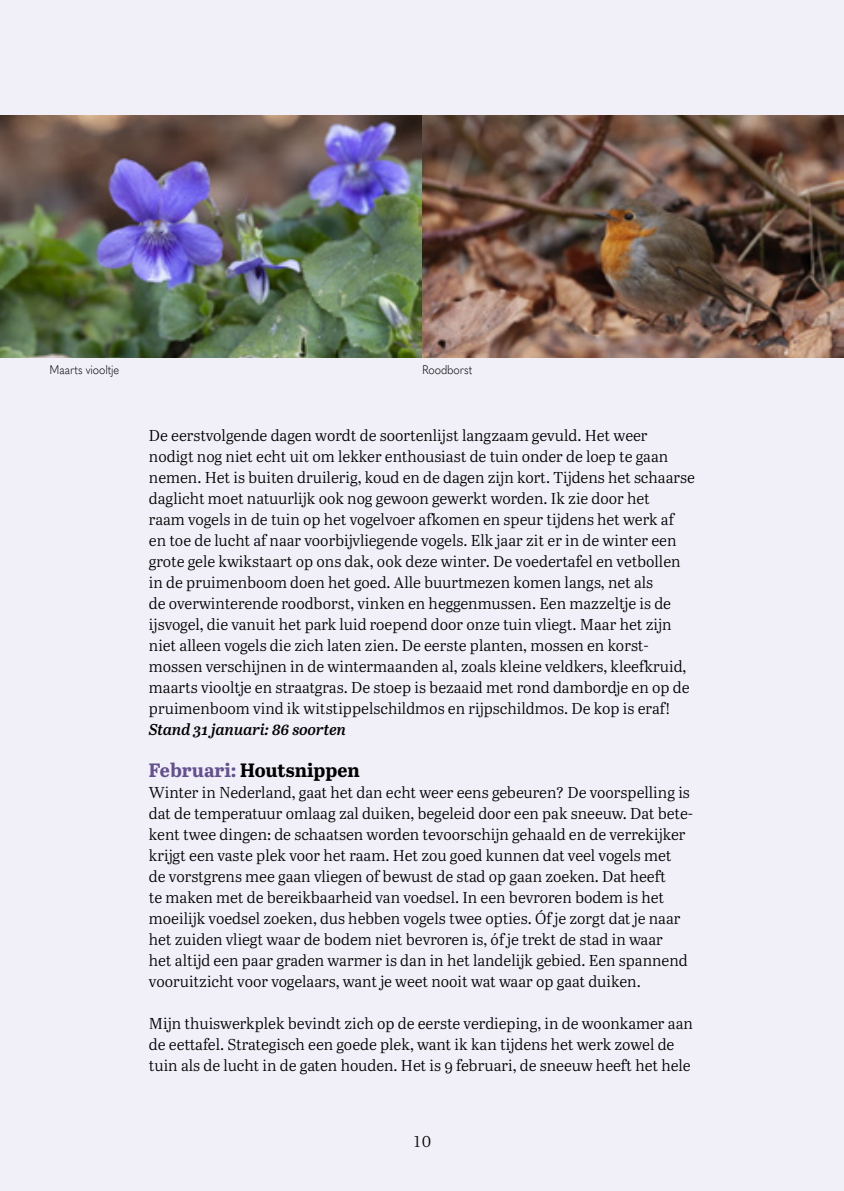
<style>
.page{position:relative;width:844px;height:1191px;background:#fff}
.page>*{position:absolute;margin:0;border:0;box-sizing:border-box;transform-origin:0 0}
.t1{font:700 19.25px "Abril Text";color:#000}
.t2{font:15.75px/21px "Abril Text Lt";color:#000}
.t3{font:italic 600 15.75px "Abril Text";color:#000}
.t4{font:300 12.25px "Quasimoda";letter-spacing:-.005em;color:#000;scale:.9 1}
.s1{color:#63508f}
</style>
<div class="page">
<div style="left:0;top:0;width:843px;height:1191px;background:#f1eff7"></div>
<img style="left:0;top:116px;width:843px;height:241px">
<p class="t4" style="left:50px;top:360px;width:79px">Maarts viooltje</p>
<p class="t4" style="left:422px;top:360px;width:58px">Roodborst</p>
<p class="t2" style="left:149px;top:424px;width:547px">De eerstvolgende dagen wordt de soortenlijst langzaam gevuld. Het weer nodigt nog niet echt uit om lekker enthousiast de tuin onder de loep te gaan nemen. Het is buiten druilerig, koud en de dagen zijn kort. Tijdens het schaarse daglicht moet natuurlijk ook nog gewoon gewerkt worden. Ik zie door het<br>raam vogels in de tuin op het vogelvoer afkomen en speur tijdens het werk af<br>en toe de lucht af naar voorbijvliegende vogels. Elk jaar zit er in de winter een grote gele kwikstaart op ons dak, ook deze winter. De voedertafel en vetbollen in de pruimenboom doen het goed. Alle buurtmezen komen langs, net als<br>de overwinterende roodborst, vinken en heggenmussen. Een mazzeltje is de ijsvogel, die vanuit het park luid roepend door onze tuin vliegt. Maar het zijn niet alleen vogels die zich laten zien. De eerste planten, mossen en korst&shy;mossen verschijnen in de wintermaanden al, zoals kleine veldkers, kleefkruid, maarts viooltje en straatgras. De stoep is bezaaid met rond dambordje en op de pruimenboom vind ik witstippelschildmos en rijpschildmos. De kop is eraf!</p>
<p class="t3" style="left:149px;top:718px;width:199px">Stand 31 januari: 86 soorten</p>
<p class="t1" style="left:149px;top:756px;width:212px"><span class="s1">Februari:</span> Houtsnippen</p>
<p class="t2" style="left:149px;top:781px;width:545px">Winter in Nederland, gaat het dan echt weer eens gebeuren? De voorspelling is dat de temperatuur omlaag zal duiken, begeleid door een pak sneeuw. Dat bete&shy;kent twee dingen: de schaatsen worden tevoorschijn gehaald en de verrekijker krijgt een vaste plek voor het raam. Het zou goed kunnen dat veel vogels met<br>de vorstgrens mee gaan vliegen of bewust de stad op gaan zoeken. Dat heeft<br>te maken met de bereikbaarheid van voedsel. In een bevroren bodem is het moeilijk voedsel zoeken, dus hebben vogels twee opties. Óf je zorgt dat je naar het zuiden vliegt waar de bodem niet bevroren is, óf je trekt de stad in waar<br>het altijd een paar graden warmer is dan in het landelijk gebied. Een spannend vooruitzicht voor vogelaars, want je weet nooit wat waar op gaat duiken.</p>
<p class="t2" style="left:149px;top:1012px;width:545px">Mijn thuiswerkplek bevindt zich op de eerste verdieping, in de woonkamer aan de eettafel. Strategisch een goede plek, want ik kan tijdens het werk zowel de tuin als de lucht in de gaten houden. Het is 9 februari, de sneeuw heeft het hele</p>
<p class="t2" style="left:412px;top:1130px;width:20px">10</p>
</div>
